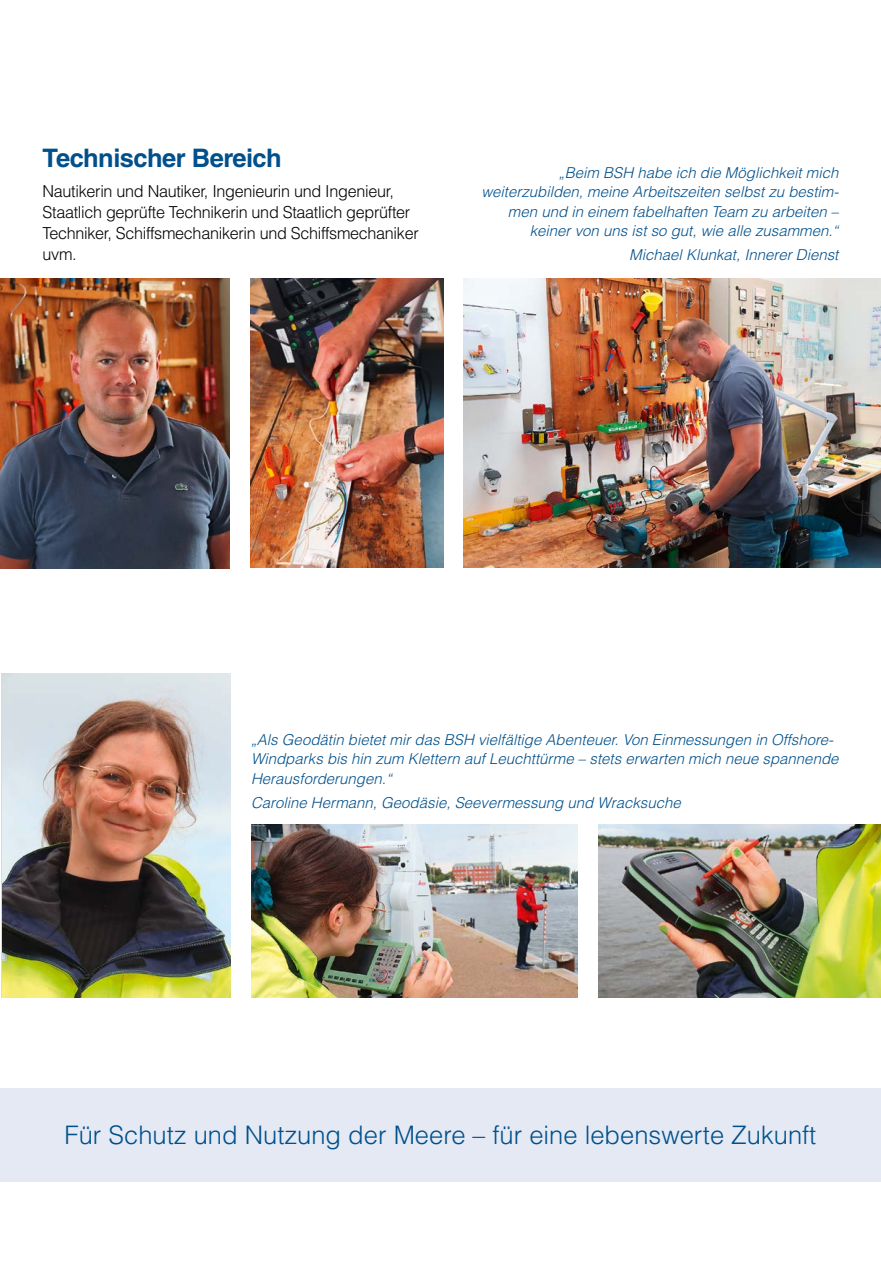
<style>
.page{position:relative;width:881px;height:1263px;background:#fff}
.page>*{position:absolute;margin:0;border:0;box-sizing:border-box;transform-origin:0 0}
.t1{font:300 25.5px "Helvetica LT Std";color:#00508c}
.Überschrift_2{font:700 25.5px "Helvetica LT Std";letter-spacing:-.02em;color:#00508c}
.t2{font:300 16.5px/21px "Helvetica LT Std";letter-spacing:-.02em;color:#000}
.Zitattext{font:italic 300 15px/19.5px "Helvetica LT Std";color:#00508c;text-align:right}
</style>
<div class="page">
<img style="left:2px;top:673px;width:229px;height:325px">
<img style="left:251px;top:825px;width:326px;height:173px">
<img style="left:598px;top:825px;width:282px;height:173px">
<img style="left:0;top:279px;width:229px;height:289px">
<img style="left:463px;top:279px;width:417px;height:289px">
<img style="left:250px;top:279px;width:193px;height:289px">
<div style="left:0;top:1088px;width:880px;height:93px;background:#e4e9f4"></div>
<h2 class="Überschrift_2" style="left:43px;top:143px;width:240px">Technischer Bereich</h2>
<p class="t2" style="left:43px;top:180px;width:377px">Nautikerin und Nautiker, Ingenieurin und Ingenieur, Staatlich geprüfte Technikerin und Staatlich geprüfter Techniker, Schiffsmechanikerin und Schiffsmechaniker uvm.</p>
<p class="Zitattext" style="left:481px;top:163px;width:359px">„Beim BSH habe ich die Möglichkeit mich weiterzubilden, meine Arbeitszeiten selbst zu bestim&shy;men und in einem fabelhaften Team zu arbeiten – keiner von uns ist so gut, wie alle zusammen.“</p>
<p class="Zitattext" style="left:629px;top:245px;width:210px">Michael Klunkat, Innerer Dienst</p>
<p class="Zitattext" style="left:251px;top:730px;width:588px;text-align:left">„Als Geodätin bietet mir das BSH vielfältige Abenteuer. Von Einmessungen in Offshore-<br>Windparks bis hin zum Klettern auf Leuchttürme – stets erwarten mich neue spannende<br>Herausforderungen.“</p>
<p class="Zitattext" style="left:251px;top:793px;width:431px">Caroline Hermann, Geodäsie, Seevermessung und Wracksuche</p>
<p class="t1" style="left:65px;top:1119px;width:753px">Für Schutz und Nutzung der Meere – für eine lebenswerte Zukunft</p>
</div>
